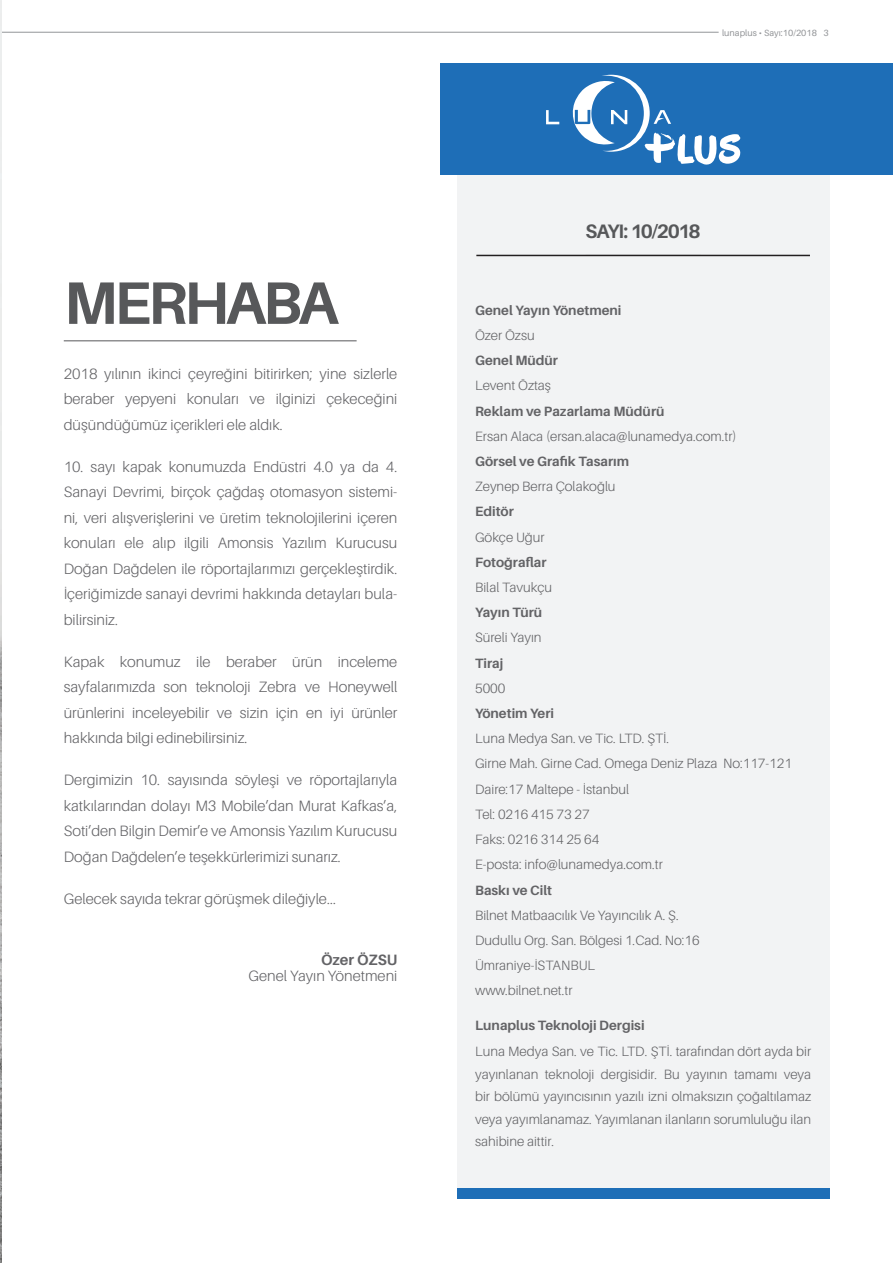
<style>
.page{position:relative;width:893px;height:1263px;background:#fff}
.page>*{position:absolute;margin:0;border:0;box-sizing:border-box;transform-origin:0 0}
.t1{font:700 60px "Aileron";letter-spacing:-.055em;color:#57585a}
.t2{font:700 19.5px "Aileron";letter-spacing:-.09em;color:#57585a}
.t3{font:300 15px/25.5px "Aileron";color:#636366;text-align:justify}
.t4{font:700 15px "Aileron";color:#636366}
.t5{font:300 13.5px/25.2px "Aileron";color:#636366}
.t6{font:700 13.5px "Aileron";color:#636366}
.t7{font:9px "Aileron";color:#939598}
</style>
<div class="page">
<hr style="left:0;top:32px;width:719px;height:1px;background:#939598">
<hr style="left:64px;top:340px;width:293px;height:1px;background:#57585a">
<div style="left:457px;top:171px;width:372px;height:1017px;background:#f2f3f4"></div>
<div style="left:440px;top:64px;width:453px;height:111px;background:#1e6eb7"></div>
<div style="left:457px;top:1188px;width:372px;height:11px;background:#1e6eb7"></div>
<svg style="left:546px;top:110px;width:13px;height:14px"></svg>
<svg style="left:572px;top:75px;width:169px;height:90px"></svg>
<hr style="left:476px;top:255px;width:334px;height:1px;background:#231f20">
<img style="left:0;top:0;width:1px;height:1263px">
<hr style="left:0;top:1146px;width:1px;height:75px;background:#fff">
<h1 class="t1" style="left:64px;top:272px;width:276px">MERHABA</h1>
<p class="t3" style="left:64px;top:362px;width:335px">2018 yılının ikinci çeyreğini bitirirken; yine sizlerle beraber yepyeni konuları ve ilginizi çekeceğini düşündüğümüz içerikleri ele aldık.</p>
<p class="t3" style="left:64px;top:455px;width:335px">10. sayı kapak konumuzda Endüstri 4.0 ya da 4.<br>Sanayi Devrimi, birçok çağdaş otomasyon sistemi&shy;ni, veri alışverişlerini ve üretim teknolojilerini içeren konuları ele alıp ilgili Amonsis Yazılım Kurucusu Doğan Dağdelen ile röportajlarımızı gerçekleştirdik.<br>İçeriğimizde sanayi devrimi hakkında detayları bula&shy;bilirsiniz.</p>
<p class="t3" style="left:64px;top:650px;width:335px">Kapak konumuz ile beraber ürün inceleme sayfalarımızda son teknoloji Zebra ve Honeywell ürünlerini inceleyebilir ve sizin için en iyi ürünler hakkında bilgi edinebilirsiniz.</p>
<p class="t3" style="left:64px;top:768px;width:335px">Dergimizin 10. sayısında söyleşi ve röportajlarıyla katkılarından dolayı M3 Mobile’dan Murat Kafkas’a, Soti’den Bilgin Demir’e ve Amonsis Yazılım Kurucusu Doğan Dağdelen’e teşekkürlerimizi sunarız.</p>
<p class="t3" style="left:64px;top:887px;width:274px">Gelecek sayıda tekrar görüşmek dileğiyle...</p>
<p class="t4" style="left:321px;top:952px;width:78px">Özer ÖZSU</p>
<p class="t3" style="left:249px;top:964px;width:150px">Genel Yayın Yönetmeni</p>
<p class="t7" style="left:722px;top:28px;width:108px">lunaplus • Sayı:10/2018 3</p>
<h2 class="t2" style="left:586px;top:221px;width:117px">SAYI: 10/2018</h2>
<p class="t6" style="left:475px;top:303px;width:148px">Genel Yayın Yönetmeni</p>
<p class="t5" style="left:475px;top:323px;width:61px">Özer Özsu</p>
<p class="t6" style="left:475px;top:353px;width:84px">Genel Müdür</p>
<p class="t5" style="left:475px;top:374px;width:77px">Levent Öztaş</p>
<p class="t6" style="left:475px;top:404px;width:191px">Reklam ve Pazarlama Müdürü</p>
<p class="t5" style="left:475px;top:424px;width:263px">Ersan Alaca (ersan.alaca@lunamedya.com.tr)</p>
<p class="t6" style="left:475px;top:454px;width:156px">Görsel ve Grafik Tasarım</p>
<p class="t5" style="left:475px;top:474px;width:142px">Zeynep Berra Çolakoğlu</p>
<p class="t6" style="left:475px;top:505px;width:40px">Editör</p>
<p class="t5" style="left:475px;top:525px;width:71px">Gökçe Uğur</p>
<p class="t6" style="left:475px;top:555px;width:73px">Fotoğraflar</p>
<p class="t5" style="left:475px;top:575px;width:79px">Bilal Tavukçu</p>
<p class="t6" style="left:475px;top:605px;width:69px">Yayın Türü</p>
<p class="t5" style="left:475px;top:626px;width:68px">Süreli Yayın</p>
<p class="t6" style="left:475px;top:656px;width:30px">Tiraj</p>
<p class="t5" style="left:475px;top:676px;width:32px">5000</p>
<p class="t6" style="left:475px;top:706px;width:80px">Yönetim Yeri</p>
<p class="t5" style="left:475px;top:726px;width:318px">Luna Medya San. ve Tic. LTD. ŞTİ.<br>Girne Mah. Girne Cad. Omega Deniz Plaza No:117-121<br>Daire:17 Maltepe - İstanbul<br>Tel: 0216 415 73 27<br>Faks: 0216 314 25 64<br>E-posta: info@lunamedya.com.tr</p>
<p class="t6" style="left:475px;top:883px;width:78px">Baskı ve Cilt</p>
<p class="t5" style="left:475px;top:903px;width:226px">Bilnet Matbaacılık Ve Yayıncılık A. Ş.<br>Dudullu Org. San. Bölgesi 1.Cad. No:16<br>Ümraniye-İSTANBUL<br>www.bilnet.net.tr</p>
<p class="t6" style="left:475px;top:1018px;width:171px">Lunaplus Teknoloji Dergisi</p>
<p class="t5" style="left:475px;top:1041px;width:338px;line-height:22.5px;text-align:justify">Luna Medya San. ve Tic. LTD. ŞTİ. tarafından dört ayda bir yayınlanan teknoloji dergisidir. Bu yayının tamamı veya bir bölümü yayıncısının yazılı izni olmaksızın çoğaltılamaz veya yayımlanamaz. Yayımlanan ilanların sorumluluğu ilan sahibine aittir.</p>
</div>
